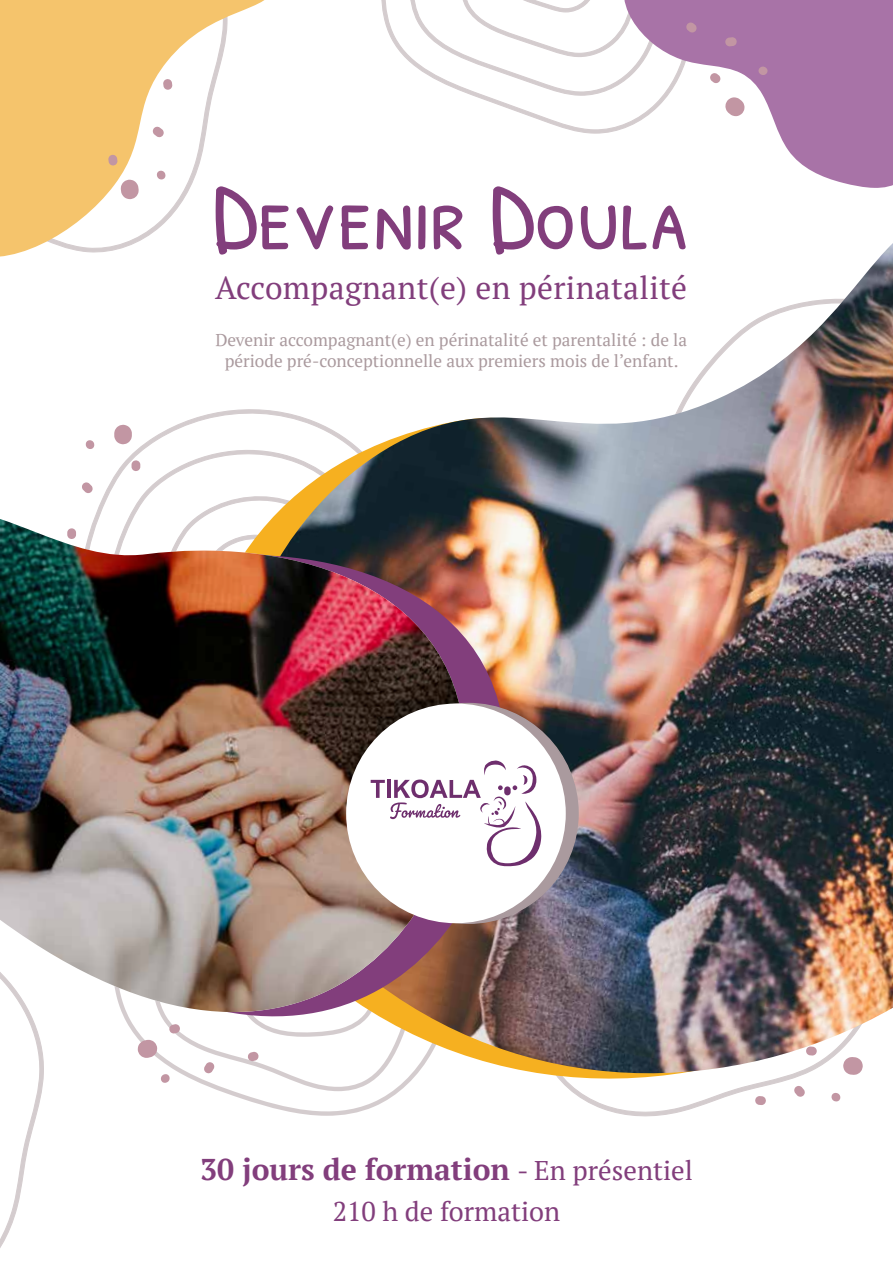
<style>
.page{position:relative;width:893px;height:1263px;background:#fff}
.page>*{position:absolute;margin:0;border:0;box-sizing:border-box;transform-origin:0 0}
.t1{font:95.1px "Patrick Hand SC";color:#823e7c}
.t2{font:31.65px "PT Serif";letter-spacing:.01em;color:#823e7c}
.t3{font:700 30px "PT Serif";color:#823e7c}
.t4{font:27px "PT Serif";color:#823e7c}
.t5{font:17.25px/20.7px "PT Serif";color:#aa9a9e;text-align:center}
.s1{font-weight:400;font-size:27px}
</style>
<div class="page">
<svg style="left:789px;top:151px;width:104px;height:37px;fill:#a873a7"></svg>
<img style="left:223px;top:243px;width:670px;height:859px">
<img style="left:476px;top:527px;width:41px;height:575px">
<svg style="left:0;top:0;width:287px;height:274px"></svg>
<svg style="left:94px;top:428px;width:382px;height:688px"></svg>
<img style="left:0;top:519px;width:476px;height:502px">
<div style="left:358px;top:703px;width:220px;height:220px;background:#aa9a9e;border-radius:50%"></div>
<div style="left:346px;top:703px;width:220px;height:220px;background:#fff;border-radius:50%"></div>
<svg style="left:371px;top:760px;width:171px;height:106px"></svg>
<svg style="left:114px;top:425px;width:18px;height:19px"></svg>
<svg style="left:82px;top:482px;width:11px;height:11px"></svg>
<svg style="left:131px;top:460px;width:9px;height:11px"></svg>
<svg style="left:85px;top:440px;width:11px;height:9px"></svg>
<svg style="left:67px;top:528px;width:9px;height:11px"></svg>
<svg style="left:121px;top:180px;width:18px;height:19px"></svg>
<svg style="left:153px;top:127px;width:11px;height:10px"></svg>
<svg style="left:108px;top:155px;width:9px;height:11px"></svg>
<svg style="left:155px;top:170px;width:13px;height:10px"></svg>
<svg style="left:163px;top:79px;width:9px;height:11px"></svg>
<svg style="left:843px;top:1057px;width:20px;height:18px"></svg>
<svg style="left:794px;top:1086px;width:11px;height:11px"></svg>
<svg style="left:806px;top:1046px;width:11px;height:9px"></svg>
<svg style="left:831px;top:1091px;width:10px;height:11px"></svg>
<svg style="left:755px;top:1096px;width:11px;height:9px"></svg>
<svg style="left:381px;top:0;width:512px;height:151px"></svg>
<svg style="left:138px;top:1040px;width:19px;height:18px"></svg>
<svg style="left:204px;top:1062px;width:10px;height:11px"></svg>
<svg style="left:169px;top:1024px;width:11px;height:9px"></svg>
<svg style="left:160px;top:1072px;width:11px;height:13px"></svg>
<svg style="left:248px;top:1052px;width:11px;height:9px"></svg>
<svg style="left:0;top:909px;width:45px;height:339px"></svg>
<h1 class="t1" style="left:212px;top:150px;width:480px">Devenir Doula</h1>
<h2 class="t2" style="left:215px;top:267px;width:473px">Accompagnant(e) en périnatalité</h2>
<p class="t5" style="left:215px;top:329px;width:473px">Devenir accompagnant(e) en périnatalité et parentalité : de la période pré-conceptionnelle aux premiers mois de l’enfant.</p>
<h3 class="t3" style="left:200px;top:1150px;width:494px">30 jours de formation <span class="s1">- En présentiel</span></h3>
<h3 class="t4" style="left:333px;top:1194px;width:229px">210 h de formation</h3>
</div>
